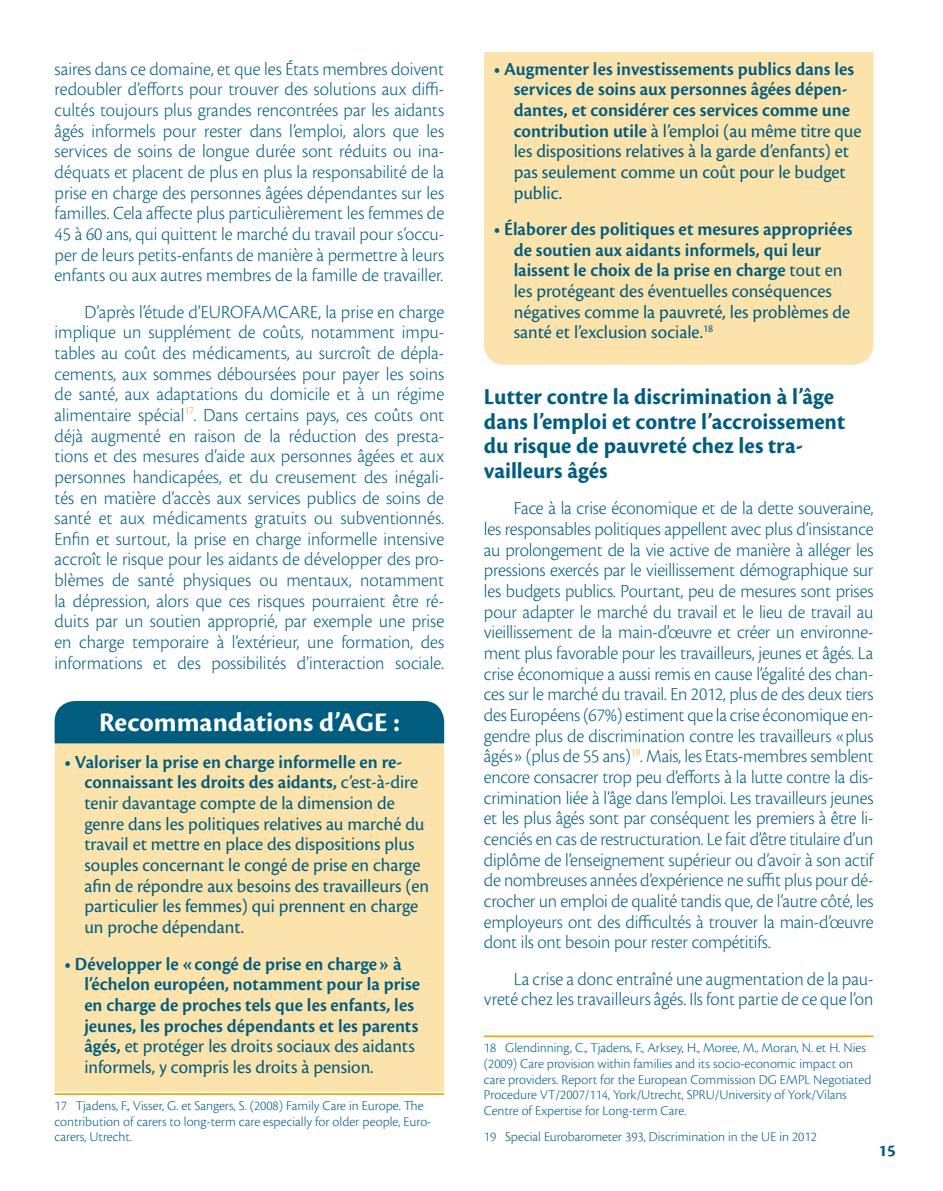
<style>
.page{position:relative;width:943px;height:1191px;background:#fff}
.page>*{position:absolute;margin:0;border:0;box-sizing:border-box;transform-origin:0 0}
.t1{font:700 28px "Cronos Pro";color:#fff}
.t2{font:700 23.62px/24.5px "Cronos Pro";color:#005d7f}
.t3{font:300 19.25px/20.7px "Cronos Pro";letter-spacing:-.005em;color:#005d7f;text-align:justify}
.t4{font:600 19.25px/20.7px "Cronos Pro";color:#005d7f}
.t5{font:19.25px/20.7px "Cronos Pro";color:#005d7f}
.t6{font:700 17.5px "Cronos Pro";color:#005d7f}
.t7{font:300 14px/15.8px "Cronos Pro";color:#005d7f}
.s1{font-weight:600}
.s2{font-weight:400}
</style>
<div class="page">
<div style="left:55px;top:743px;width:389px;height:348px;background:#fce2ab"></div>
<div style="left:484px;top:52px;width:389px;height:313px;background:#fce2ab"></div>
<div style="left:55px;top:701px;width:389px;height:42px;background:#005d7f"></div>
<hr style="left:55px;top:1093px;width:389px;height:2px;background:#f6a800">
<hr style="left:484px;top:1035px;width:389px;height:2px;background:#f6a800">
<p class="t3" style="left:55px;top:58px;width:391px">saires dans ce domaine, et que les États membres doivent redoubler d’efforts pour trouver des solutions aux diffi&shy;cultés toujours plus grandes rencontrées par les aidants âgés informels pour rester dans l’emploi, alors que les services de soins de longue durée sont réduits ou ina&shy;déquats et placent de plus en plus la responsabilité de la prise en charge des personnes âgées dépendantes sur les familles. Cela affecte plus particulièrement les femmes de 45 à 60 ans, qui quittent le marché du travail pour s’occu&shy;per de leurs petits-enfants de manière à permettre à leurs enfants ou aux autres membres de la famille de travailler.</p>
<p class="t3" style="left:55px;top:301px;width:391px;text-indent:30px">D’après l’étude d’EUROFAMCARE, la prise en charge implique un supplément de coûts, notamment impu&shy;tables au coût des médicaments, au surcroît de dépla&shy;cements, aux sommes déboursées pour payer les soins de santé, aux adaptations du domicile et à un régime alimentaire spécial<sup>17</sup>. Dans certains pays, ces coûts ont déjà augmenté en raison de la réduction des presta&shy;tions et des mesures d’aide aux personnes âgées et aux personnes handicapées, et du creusement des inégali&shy;tés en matière d’accès aux services publics de soins de santé et aux médicaments gratuits ou subventionnés.<br>Enfin et surtout, la prise en charge informelle intensive accroît le risque pour les aidants de développer des pro&shy;blèmes de santé physiques ou mentaux, notamment la dépression, alors que ces risques pourraient être ré&shy;duits par un soutien approprié, par exemple une prise en charge temporaire à l’extérieur, une formation, des informations et des possibilités d’interaction sociale.</p>
<h1 class="t1" style="left:99px;top:706px;width:302px">Recommandations d’AGE :</h1>
<p class="t5" style="left:84px;top:751px;width:346px;text-indent:-20px"><span class="s1">• Valoriser la prise en charge informelle en re&shy;connaissant les droits des aidants,</span> c’est-à-dire tenir davantage compte de la dimension de genre dans les politiques relatives au marché du travail et mettre en place des dispositions plus souples concernant le congé de prise en charge afin de répondre aux besoins des travailleurs (en particulier les femmes) qui prennent en charge un proche dépendant.</p>
<p class="t4" style="left:84px;top:953px;width:337px;text-indent:-20px">• Développer le «congé de prise en charge» à l’échelon européen, notamment pour la prise en charge de proches tels que les enfants, les jeunes, les proches dépendants et les parents âgés, <span class="s2">et protéger les droits sociaux des aidants informels, y compris les droits à pension.</span></p>
<p class="t7" style="left:55px;top:1097px;width:378px">17 Tjadens, F., Visser, G. et Sangers, S. (2008) Family Care in Europe. The contribution of carers to long-term care especially for older people, Euro&shy;carers, Utrecht.</p>
<p class="t4" style="left:513px;top:58px;width:349px;text-indent:-20px">• Augmenter les investissements publics dans les services de soins aux personnes âgées dépen&shy;dantes, et considérer ces services comme une contribution utile <span class="s2">à l’emploi (au même titre que les dispositions relatives à la garde d’enfants) et pas seulement comme un coût pour le budget public.</span></p>
<p class="t4" style="left:513px;top:219px;width:340px;text-indent:-20px">• Élaborer des politiques et mesures appropriées de soutien aux aidants informels, qui leur laissent le choix de la prise en charge <span class="s2">tout en les protégeant des éventuelles conséquences négatives comme la pauvreté, les problèmes de santé et l’exclusion sociale.</span><sup>18</sup></p>
<p class="t2" style="left:484px;top:385px;width:363px">Lutter contre la discrimination à l’âge dans l’emploi et contre l’accroissement du risque de pauvreté chez les tra&shy;vailleurs âgés</p>
<p class="t3" style="left:484px;top:498px;width:391px;text-indent:30px">Face à la crise économique et de la dette souveraine, les responsables politiques appellent avec plus d’insistance au prolongement de la vie active de manière à alléger les pressions exercés par le vieillissement démographique sur les budgets publics. Pourtant, peu de mesures sont prises pour adapter le marché du travail et le lieu de travail au vieillissement de la main-d’œuvre et créer un environne&shy;ment plus favorable pour les travailleurs, jeunes et âgés. La crise économique a aussi remis en cause l’égalité des chan&shy;ces sur le marché du travail. En 2012, plus de des deux tiers des Européens (67%) estiment que la crise économique en&shy;gendre plus de discrimination contre les travailleurs «plus âgés» (plus de 55 ans)<sup>19</sup>. Mais, les Etats-membres semblent encore consacrer trop peu d’efforts à la lutte contre la dis&shy;crimination liée à l’âge dans l’emploi. Les travailleurs jeunes et les plus âgés sont par conséquent les premiers à être li&shy;cenciés en cas de restructuration. Le fait d’être titulaire d’un diplôme de l’enseignement supérieur ou d’avoir à son actif de nombreuses années d’expérience ne suffit plus pour dé&shy;crocher un emploi de qualité tandis que, de l’autre côté, les employeurs ont des difficultés à trouver la main-d’œuvre dont ils ont besoin pour rester compétitifs.</p>
<p class="t3" style="left:484px;top:968px;width:391px;text-align:right">La crise a donc entraîné une augmentation de la pau&shy;vreté chez les travailleurs âgés. Ils font partie de ce que l’on</p>
<p class="t7" style="left:484px;top:1039px;width:389px">18 Glendinning, C., Tjadens, F., Arksey, H., Moree, M., Moran, N. et H. Nies (2009) Care provision within families and its socio-economic impact on care providers. Report for the European Commission DG EMPL Negotiated Procedure VT/2007/114, York/Utrecht, SPRU/University of York/Vilans Centre of Expertise for Long-term Care.</p>
<p class="t7" style="left:484px;top:1129px;width:334px">19 Special Eurobarometer 393, Discrimination in the UE in 2012</p>
<p class="t6" style="left:878px;top:1140px;width:19px">15</p>
</div>
